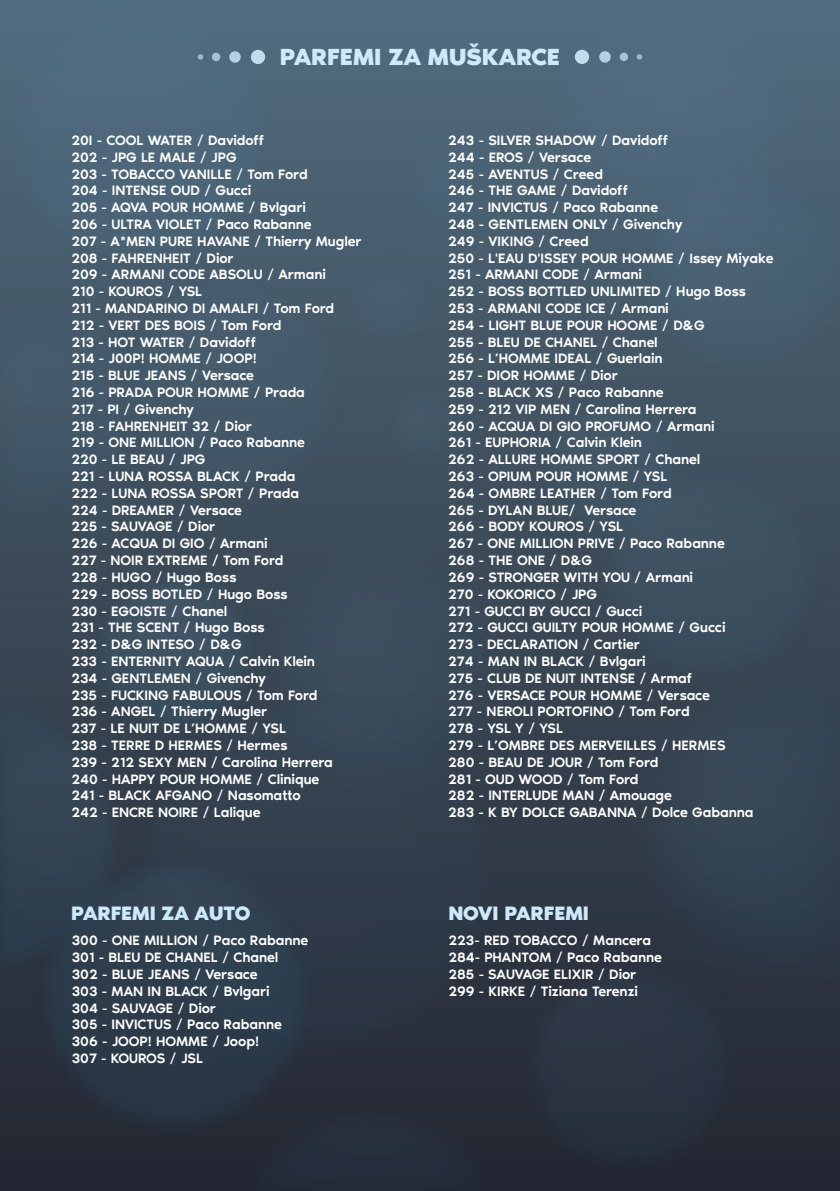
<style>
.page{position:relative;width:840px;height:1191px;background:#fff}
.page>*{position:absolute;margin:0;border:0;box-sizing:border-box;transform-origin:0 0}
.t1{font:700 24px "Noir Pro";color:#cdeafa}
.t2{font:700 20px "Noir Pro";color:#cdeafa}
.t3{font:700 20px "Noir Pro";color:#cde9fa}
.t4{font:500 14px/16.8px "Noir Pro";color:#fff}
</style>
<div class="page">
<div style="left:696px;top:363px;width:143px;height:191px;background:#405261"></div>
<img style="left:319px;top:363px;width:377px;height:610px">
<img style="left:319px;top:363px;width:282px;height:237px">
<div style="left:403px;top:361px;width:165px;height:119px;background:#425463"></div>
<img style="left:330px;top:7px;width:101px;height:354px">
<img style="left:431px;top:0;width:408px;height:363px">
<img style="left:274px;top:216px;width:129px;height:342px">
<img style="left:0;top:0;width:330px;height:328px">
<img style="left:183px;top:508px;width:136px;height:288px">
<img style="left:462px;top:900px;width:334px;height:291px">
<img style="left:0;top:796px;width:373px;height:395px">
<img style="left:0;top:165px;width:274px;height:482px">
<img style="left:518px;top:554px;width:321px;height:543px">
<img style="left:109px;top:973px;width:518px;height:218px">
<img style="left:0;top:637px;width:183px;height:396px">
<div style="left:251px;top:50px;width:14px;height:14px;background:#c0dced;border-radius:50%"></div>
<svg style="left:229px;top:51px;width:12px;height:12px"></svg>
<div style="left:212px;top:53px;width:8px;height:8px;background:#a6c3d4;border-radius:50%"></div>
<svg style="left:197px;top:54px;width:6px;height:6px"></svg>
<svg style="left:574px;top:50px;width:14px;height:14px"></svg>
<div style="left:599px;top:51px;width:11px;height:12px;background:#b3d0e1;border-radius:50%"></div>
<div style="left:619px;top:53px;width:8px;height:8px;background:#a7c3d4;border-radius:50%"></div>
<svg style="left:636px;top:54px;width:6px;height:6px"></svg>
<h1 class="t1" style="left:280px;top:37px;width:281px">PARFEMI ZA MUŠKARCE</h1>
<p class="t4" style="left:71px;top:131px;width:291px">20I - COOL WATER / Davidoff<br>202 - JPG LE MALE / JPG<br>203 - TOBACCO VANILLE / Tom Ford<br>204 - INTENSE OUD / Gucci<br>205 - AQVA POUR HOMME / Bvlgari<br>206 - ULTRA VIOLET / Paco Rabanne<br>207 - A*MEN PURE HAVANE / Thierry Mugler<br>208 - FAHRENHEIT / Dior<br>209 - ARMANI CODE ABSOLU / Armani<br>210 - KOUROS / YSL<br>211 - MANDARINO DI AMALFI / Tom Ford<br>212 - VERT DES BOIS / Tom Ford<br>213 - HOT WATER / Davidoff<br>214 - J00P! HOMME / JOOP!<br>215 - BLUE JEANS / Versace<br>216 - PRADA POUR HOMME / Prada<br>217 - PI / Givenchy<br>218 - FAHRENHEIT 32 / Dior<br>219 - ONE MILLION / Paco Rabanne<br>220 - LE BEAU / JPG<br>221 - LUNA ROSSA BLACK / Prada<br>222 - LUNA ROSSA SPORT / Prada<br>224 - DREAMER / Versace<br>225 - SAUVAGE / Dior<br>226 - ACQUA DI GIO / Armani<br>227 - NOIR EXTREME / Tom Ford<br>228 - HUGO / Hugo Boss<br>229 - BOSS BOTLED / Hugo Boss<br>230 - EGOISTE / Chanel<br>231 - THE SCENT / Hugo Boss<br>232 - D&amp;G INTESO / D&amp;G<br>233 - ENTERNITY AQUA / Calvin Klein<br>234 - GENTLEMEN / Givenchy<br>235 - FUCKING FABULOUS / Tom Ford<br>236 - ANGEL / Thierry Mugler<br>237 - LE NUIT DE L’HOMME / YSL<br>238 - TERRE D HERMES / Hermes<br>239 - 212 SEXY MEN / Carolina Herrera<br>240 - HAPPY POUR HOMME / Clinique<br>241 - BLACK AFGANO / Nasomatto<br>242 - ENCRE NOIRE / Lalique</p>
<p class="t4" style="left:448px;top:131px;width:326px">243 - SILVER SHADOW / Davidoff<br>244 - EROS / Versace<br>245 - AVENTUS / Creed<br>246 - THE GAME / Davidoff<br>247 - INVICTUS / Paco Rabanne<br>248 - GENTLEMEN ONLY / Givenchy<br>249 - VIKING / Creed<br>250 - L'EAU D'ISSEY POUR HOMME / Issey Miyake<br>251 - ARMANI CODE / Armani<br>252 - BOSS BOTTLED UNLIMITED / Hugo Boss<br>253 - ARMANI CODE ICE / Armani<br>254 - LIGHT BLUE POUR HOOME / D&amp;G<br>255 - BLEU DE CHANEL / Chanel<br>256 - L’HOMME IDEAL / Guerlain<br>257 - DIOR HOMME / Dior<br>258 - BLACK XS / Paco Rabanne<br>259 - 212 VIP MEN / Carolina Herrera<br>260 - ACQUA DI GIO PROFUMO / Armani<br>261 - EUPHORIA / Calvin Klein<br>262 - ALLURE HOMME SPORT / Chanel<br>263 - OPIUM POUR HOMME / YSL<br>264 - OMBRE LEATHER / Tom Ford<br>265 - DYLAN BLUE/ Versace<br>266 - BODY KOUROS / YSL<br>267 - ONE MILLION PRIVE / Paco Rabanne<br>268 - THE ONE / D&amp;G<br>269 - STRONGER WITH YOU / Armani<br>270 - KOKORICO / JPG<br>271 - GUCCI BY GUCCI / Gucci<br>272 - GUCCI GUILTY POUR HOMME / Gucci<br>273 - DECLARATION / Cartier<br>274 - MAN IN BLACK / Bvlgari<br>275 - CLUB DE NUIT INTENSE / Armaf<br>276 - VERSACE POUR HOMME / Versace<br>277 - NEROLI PORTOFINO / Tom Ford<br>278 - YSL Y / YSL<br>279 - L’OMBRE DES MERVEILLES / HERMES<br>280 - BEAU DE JOUR / Tom Ford<br>281 - OUD WOOD / Tom Ford<br>282 - INTERLUDE MAN / Amouage<br>283 - K BY DOLCE GABANNA / Dolce Gabanna</p>
<h2 class="t2" style="left:71px;top:896px;width:180px">PARFEMI ZA AUTO</h2>
<p class="t4" style="left:72px;top:931px;width:238px">300 - ONE MILLION / Paco Rabanne<br>301 - BLEU DE CHANEL / Chanel<br>302 - BLUE JEANS / Versace<br>303 - MAN IN BLACK / Bvlgari<br>304 - SAUVAGE / Dior<br>305 - INVICTUS / Paco Rabanne<br>306 - JOOP! HOMME / Joop!<br>307 - KOUROS / JSL</p>
<h2 class="t3" style="left:448px;top:896px;width:142px">NOVI PARFEMI</h2>
<p class="t4" style="left:448px;top:931px;width:215px">223- RED TOBACCO / Mancera<br>284- PHANTOM / Paco Rabanne<br>285 - SAUVAGE ELIXIR / Dior<br>299 - KIRKE / Tiziana Terenzi</p>
</div>
